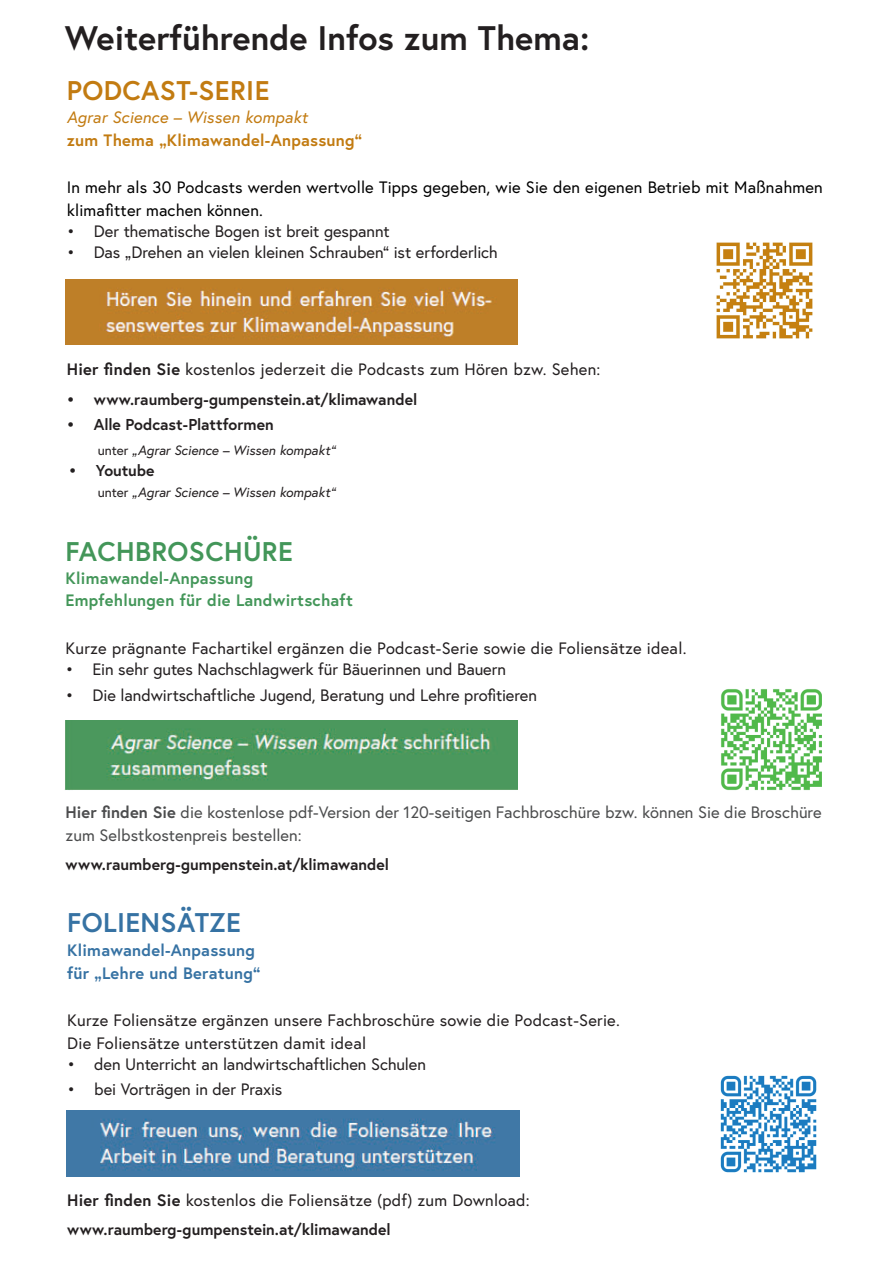
<style>
.page{position:relative;width:893px;height:1263px;background:#fff}
.page>*{position:absolute;margin:0;border:0;box-sizing:border-box;transform-origin:0 0}
.t1{font:700 34.05px "Europa Austria";color:#231f20}
.t2{font:700 27px "Europa Austria";letter-spacing:.015em;color:#439659}
.t3{font:700 27px "Europa Austria";letter-spacing:.015em;color:#c27b11}
.t4{font:700 27px "Europa Austria";letter-spacing:.015em;color:#3672a3}
.t5{font:16.5px/23.4px "Europa Austria";color:#231f20}
.t6{font:16.5px/23.4px "Europa Austria";color:#4b4c4d}
.t7{font:16.5px/23.4px "Europa Austria";letter-spacing:.01em;color:#000}
.t8{font:700 16.5px/21.8px "Europa Austria";letter-spacing:.015em;color:#439659}
.t9{font:700 16.5px/23.4px "Europa Austria";letter-spacing:.015em;color:#3672a3}
.t10{font:700 16.5px "Europa Austria";letter-spacing:.015em;color:#c27b11}
.t11{font:italic 16.5px "Europa Austria";letter-spacing:.015em;color:#c27b11}
.t12{font:700 15.75px "Europa Austria";color:#231f20}
.t13{font:italic 13.5px "Europa Austria";color:#231f20}
.s1{font-weight:700}
.s2{font-style:normal}
</style>
<div class="page">
<img style="left:65px;top:721px;width:453px;height:69px">
<img style="left:65px;top:279px;width:452px;height:66px">
<img style="left:66px;top:1111px;width:453px;height:66px">
<img style="left:720px;top:1075px;width:97px;height:98px">
<img style="left:721px;top:689px;width:101px;height:101px">
<img style="left:716px;top:242px;width:97px;height:97px">
<h1 class="t1" style="left:65px;top:24px;width:526px">Weiterführende Infos zum Thema:</h1>
<h2 class="t3" style="left:67px;top:79px;width:204px">PODCAST-SERIE</h2>
<p class="t11" style="left:67px;top:108px;width:242px">Agrar Science – Wissen kompakt</p>
<p class="t10" style="left:67px;top:133px;width:297px">zum Thema „Klimawandel-Anpassung“</p>
<p class="t7" style="left:67px;top:177px;width:757px">In mehr als 30 Podcasts werden wertvolle Tipps gegeben, wie Sie den eigenen Betrieb mit Maßnahmen klimafitter machen können.</p>
<p class="t5" style="left:67px;top:221px;width:325px">• Der thematische Bogen ist breit gespannt</p>
<p class="t5" style="left:67px;top:242px;width:432px">• Das „Drehen an vielen kleinen Schrauben“ ist erforderlich</p>
<p class="t5" style="left:67px;top:359px;width:535px"><span class="s1">Hier finden Sie</span> kostenlos jederzeit die Podcasts zum Hören bzw. Sehen:</p>
<p class="t12" style="left:67px;top:393px;width:352px">• www.raumberg-gumpenstein.at/klimawandel</p>
<p class="t12" style="left:67px;top:418px;width:209px">• Alle Podcast-Plattformen</p>
<p class="t13" style="left:98px;top:443px;width:239px"><span class="s2">unter</span> „Agrar Science – Wissen kompakt“</p>
<p class="t12" style="left:69px;top:464px;width:87px">• Youtube</p>
<p class="t13" style="left:98px;top:485px;width:239px"><span class="s2">unter</span> „Agrar Science – Wissen kompakt“</p>
<h2 class="t2" style="left:66px;top:540px;width:229px">FACHBROSCHÜRE</h2>
<p class="t8" style="left:66px;top:569px;width:289px">Klimawandel-Anpassung<br>Empfehlungen für die Landwirtschaft</p>
<p class="t5" style="left:66px;top:638px;width:622px">Kurze prägnante Fachartikel ergänzen die Podcast-Serie sowie die Foliensätze ideal.</p>
<p class="t5" style="left:66px;top:659px;width:442px">• Ein sehr gutes Nachschlagwerk für Bäuerinnen und Bauern</p>
<p class="t5" style="left:66px;top:684px;width:473px">• Die landwirtschaftliche Jugend, Beratung und Lehre profitieren</p>
<p class="t6" style="left:66px;top:801px;width:757px"><span class="s1">Hier finden Sie</span> die kostenlose pdf-Version der 120-seitigen Fachbroschüre bzw. können Sie die Broschüre zum Selbstkostenpreis bestellen:</p>
<p class="t12" style="left:66px;top:858px;width:325px">www.raumberg-gumpenstein.at/klimawandel</p>
<h2 class="t4" style="left:67px;top:911px;width:175px">FOLIENSÄTZE</h2>
<p class="t9" style="left:67px;top:939px;width:195px">Klimawandel-Anpassung für „Lehre und Beratung“</p>
<p class="t5" style="left:67px;top:1010px;width:554px">Kurze Foliensätze ergänzen unsere Fachbroschüre sowie die Podcast-Serie.<br>Die Foliensätze unterstützen damit ideal</p>
<p class="t5" style="left:67px;top:1054px;width:360px">• den Unterricht an landwirtschaftlichen Schulen</p>
<p class="t5" style="left:67px;top:1079px;width:217px">• bei Vorträgen in der Praxis</p>
<p class="t5" style="left:67px;top:1190px;width:464px"><span class="s1">Hier finden Sie</span> kostenlos die Foliensätze (pdf) zum Download:</p>
<p class="t12" style="left:67px;top:1223px;width:325px">www.raumberg-gumpenstein.at/klimawandel</p>
</div>
